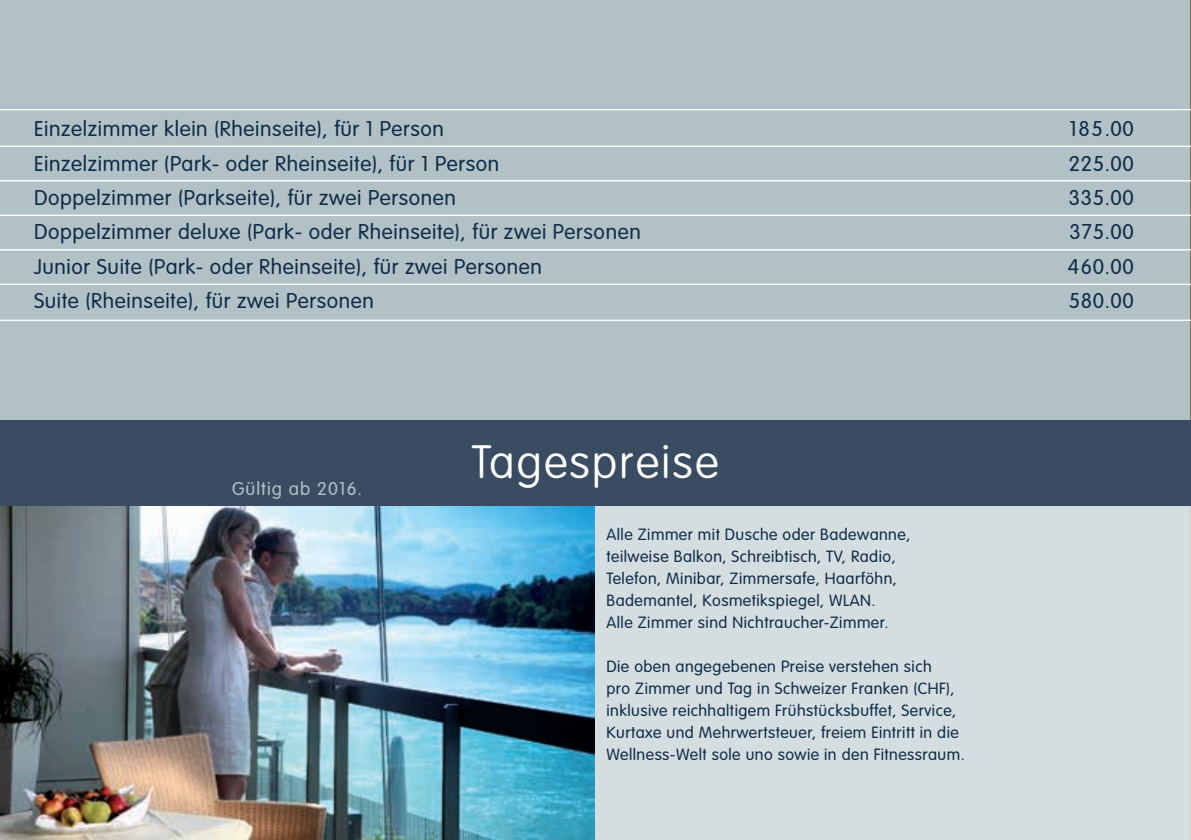
<style>
.page{position:relative;width:1191px;height:840px;background:#fff}
.page>*{position:absolute;margin:0;border:0;box-sizing:border-box;transform-origin:0 0}
.t1{font:100 46px "VAG Rounded";color:#fff}
.t2{font:300 21px "VAG Rounded";letter-spacing:.03em;color:#0f2c48}
.t3{font:300 18.2px "VAG Rounded";letter-spacing:.06em;color:#b1c1c6}
.t4{font:300 16px/22px "VAG Rounded";letter-spacing:.03em;color:#0f2c48}
</style>
<div class="page">
<div style="left:0;top:0;width:1190px;height:422px;background:#b1c1c6"></div>
<div style="left:0;top:502px;width:1191px;height:337px;background:#d4dde0"></div>
<img style="left:0;top:505px;width:595px;height:334px">
<hr style="left:0;top:109px;width:1191px;height:1px;background:#fff">
<div style="left:0;top:420px;width:1191px;height:85px;background:#394c62"></div>
<hr style="left:0;top:145px;width:1191px;height:2px;background:#fff">
<hr style="left:0;top:180px;width:1191px;height:1px;background:#fff">
<hr style="left:0;top:214px;width:1191px;height:2px;background:#fff">
<hr style="left:0;top:249px;width:1191px;height:1px;background:#fff">
<hr style="left:0;top:283px;width:1191px;height:2px;background:#fff">
<hr style="left:0;top:319px;width:1191px;height:2px;background:#fff">
<h2 class="t2" style="left:34px;top:117px;width:411px">Einzelzimmer klein (Rheinseite), für 1 Person</h2>
<h2 class="t2" style="left:1069px;top:117px;width:66px">185.00</h2>
<h2 class="t2" style="left:34px;top:151px;width:467px">Einzelzimmer (Park- oder Rheinseite), für 1 Person</h2>
<h2 class="t2" style="left:1068px;top:151px;width:67px">225.00</h2>
<h2 class="t2" style="left:34px;top:185px;width:423px">Doppelzimmer (Parkseite), für zwei Personen</h2>
<h2 class="t2" style="left:1068px;top:185px;width:67px">335.00</h2>
<h2 class="t2" style="left:34px;top:220px;width:608px">Doppelzimmer deluxe (Park- oder Rheinseite), für zwei Personen</h2>
<h2 class="t2" style="left:1069px;top:220px;width:66px">375.00</h2>
<h2 class="t2" style="left:34px;top:254px;width:509px">Junior Suite (Park- oder Rheinseite), für zwei Personen</h2>
<h2 class="t2" style="left:1067px;top:254px;width:68px">460.00</h2>
<h2 class="t2" style="left:34px;top:289px;width:341px">Suite (Rheinseite), für zwei Personen</h2>
<h2 class="t2" style="left:1068px;top:289px;width:67px">580.00</h2>
<p class="t3" style="left:232px;top:478px;width:131px">Gültig ab 2016.</p>
<h1 class="t1" style="left:472px;top:435px;width:248px">Tagespreise</h1>
<p class="t4" style="left:606px;top:523px;width:305px">Alle Zimmer mit Dusche oder Badewanne, teilweise Balkon, Schreibtisch, TV, Radio, Telefon, Minibar, Zimmersafe, Haarföhn, Bademantel, Kosmetikspiegel, WLAN.<br>Alle Zimmer sind Nichtraucher-Zimmer.</p>
<p class="t4" style="left:606px;top:655px;width:360px">Die oben angegebenen Preise verstehen sich<br>pro Zimmer und Tag in Schweizer Franken (CHF), inklusive reichhaltigem Frühstücksbuffet, Service, Kurtaxe und Mehrwertsteuer, freiem Eintritt in die Wellness-Welt sole uno sowie in den Fitnessraum.</p>
</div>
